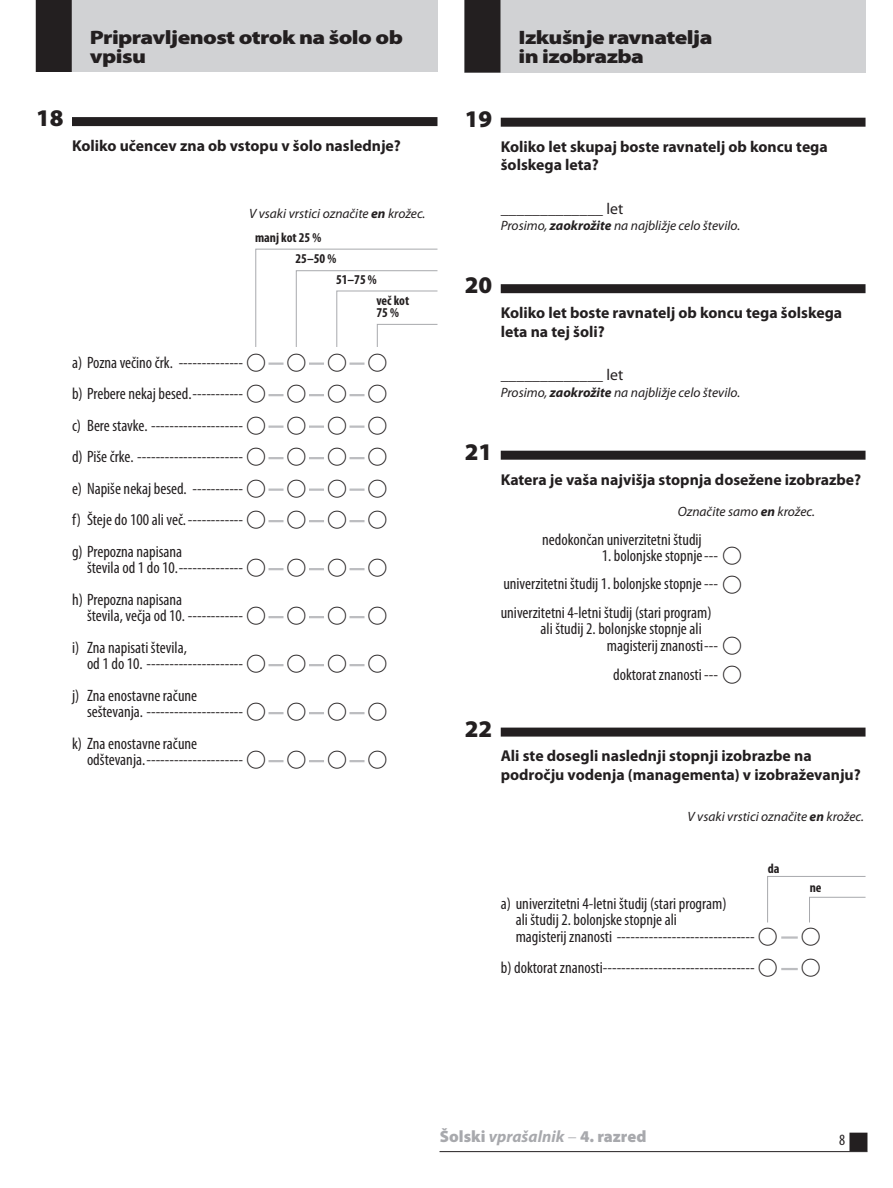
<style>
.page{position:relative;width:893px;height:1188px;background:#fff}
.page>*{position:absolute;margin:0;border:0;box-sizing:border-box;transform-origin:0 0}
.t1{font:900 24px "Myriad Pro";color:#231f20}
.t2{font:900 19.5px/19.5px "Myriad Pro";letter-spacing:-.025em;color:#231f20;scale:1.2 1}
.t3{font:condensed 16.5px/31.5px "Myriad Pro";color:#231f20}
.t4{font:italic 900 16.5px "Myriad Pro";color:#a8a9ad}
.t5{font:900 16.5px "Myriad Pro";color:#a8a9ad}
.t6{font:700 15.75px/18.9px "Myriad Pro";color:#231f20}
.t7{font:15.75px "Myriad Pro";color:#231f20}
.t8{font:condensed 15.75px "Myriad Pro";color:#231f20}
.t9{font:italic 13.5px/24px "Myriad Pro";color:#231f20}
.t10{font:700 condensed 13.5px "Myriad Pro";color:#231f20}
.s1{font-weight:700}
.s2{font-weight:700;font-style:normal;font-stretch:condensed}
.s3{font-family:"TIMSS options";font-stretch:normal;font-size:22.5px}
.s4{font-style:normal}
.s5{font-family:"Minion Pro";font-weight:400;font-style:normal}
</style>
<div class="page">
<div style="left:850px;top:1133px;width:17px;height:17px;background:#231f20"></div>
<div style="left:849px;top:1133px;width:18px;height:18px;border:2px solid #231f20"></div>
<hr style="left:440px;top:1151px;width:427px;height:1px;background:#231f20">
<div style="left:36px;top:0;width:401px;height:72px;background:#d1d2d4"></div>
<div style="left:36px;top:0;width:36px;height:72px;background:#231f20"></div>
<div style="left:72px;top:117px;width:365px;height:9px;background:#231f20"></div>
<svg style="left:269px;top:363px;width:15px;height:2px"></svg>
<svg style="left:309px;top:363px;width:15px;height:2px"></svg>
<svg style="left:350px;top:363px;width:15px;height:2px"></svg>
<svg style="left:269px;top:394px;width:15px;height:2px"></svg>
<svg style="left:309px;top:394px;width:15px;height:2px"></svg>
<svg style="left:350px;top:394px;width:15px;height:2px"></svg>
<svg style="left:269px;top:426px;width:15px;height:2px"></svg>
<svg style="left:309px;top:426px;width:15px;height:2px"></svg>
<svg style="left:350px;top:426px;width:15px;height:2px"></svg>
<svg style="left:269px;top:457px;width:15px;height:2px"></svg>
<svg style="left:309px;top:457px;width:15px;height:2px"></svg>
<svg style="left:350px;top:457px;width:15px;height:2px"></svg>
<svg style="left:269px;top:489px;width:15px;height:2px"></svg>
<svg style="left:309px;top:489px;width:15px;height:2px"></svg>
<svg style="left:350px;top:489px;width:15px;height:2px"></svg>
<svg style="left:269px;top:520px;width:15px;height:2px"></svg>
<svg style="left:309px;top:520px;width:15px;height:2px"></svg>
<svg style="left:350px;top:520px;width:15px;height:2px"></svg>
<svg style="left:269px;top:568px;width:15px;height:2px"></svg>
<svg style="left:309px;top:568px;width:15px;height:2px"></svg>
<svg style="left:350px;top:568px;width:15px;height:2px"></svg>
<svg style="left:269px;top:616px;width:15px;height:2px"></svg>
<svg style="left:309px;top:616px;width:15px;height:2px"></svg>
<svg style="left:350px;top:616px;width:15px;height:2px"></svg>
<svg style="left:269px;top:664px;width:15px;height:2px"></svg>
<svg style="left:309px;top:664px;width:15px;height:2px"></svg>
<svg style="left:350px;top:664px;width:15px;height:2px"></svg>
<svg style="left:269px;top:712px;width:15px;height:2px"></svg>
<svg style="left:309px;top:712px;width:15px;height:2px"></svg>
<svg style="left:350px;top:712px;width:15px;height:2px"></svg>
<svg style="left:269px;top:760px;width:15px;height:2px"></svg>
<svg style="left:309px;top:760px;width:15px;height:2px"></svg>
<svg style="left:350px;top:760px;width:15px;height:2px"></svg>
<svg style="left:255px;top:248px;width:183px;height:99px"></svg>
<div style="left:465px;top:0;width:401px;height:73px;background:#d1d2d4"></div>
<div style="left:464px;top:0;width:36px;height:73px;background:#231f20"></div>
<div style="left:501px;top:118px;width:364px;height:9px;background:#231f20"></div>
<div style="left:501px;top:284px;width:364px;height:9px;background:#231f20"></div>
<div style="left:501px;top:451px;width:364px;height:9px;background:#231f20"></div>
<div style="left:501px;top:728px;width:364px;height:9px;background:#231f20"></div>
<hr style="left:781px;top:936px;width:17px;height:3px;background:#bcbdc0">
<svg style="left:781px;top:968px;width:17px;height:2px"></svg>
<svg style="left:767px;top:876px;width:99px;height:47px"></svg>
<p class="t2" style="left:90px;top:28px;width:262px">Pripravljenost otrok na šolo ob vpisu</p>
<h1 class="t1" style="left:36px;top:104px;width:29px">18</h1>
<p class="t6" style="left:72px;top:136px;width:330px">Koliko učencev zna ob vstopu v šolo naslednje?</p>
<p class="t9" style="left:255px;top:202px;width:172px;text-indent:-6px">V vsaki vrstici označite <span class="s1">en</span> krožec. <span class="s2">manj kot 25 %</span></p>
<p class="t10" style="left:295px;top:251px;width:42px">25–50 %</p>
<p class="t10" style="left:336px;top:272px;width:42px">51–75 %</p>
<p class="t10" style="left:376px;top:293px;width:34px">več kot</p>
<p class="t10" style="left:376px;top:305px;width:24px">75 %</p>
<p class="t3" style="left:72px;top:347px;width:317px;text-align:justify">a) Pozna večino črk. -------------- <span class="s3">A A A A </span>b) Prebere nekaj besed. ----------- <span class="s3">A A A A </span>c) Bere stavke. -------------------- <span class="s3">A A A A </span>d) Piše črke. ----------------------- <span class="s3">A A A A </span>e) Napiše nekaj besed. ----------- <span class="s3">A A A A </span>f) Šteje do 100 ali več. ------------ <span class="s3">A A A A </span>g) Prepozna napisana</p>
<p class="t3" style="left:72px;top:552px;width:317px;text-indent:15px">števila od 1 do 10. -------------- <span class="s3">A A A A </span>h) Prepozna napisana</p>
<p class="t3" style="left:72px;top:600px;width:317px;text-indent:15px">števila, večja od 10. ------------ <span class="s3">A A A A </span>i) Zna napisati števila,</p>
<p class="t3" style="left:72px;top:648px;width:317px;text-indent:15px">od 1 do 10. --------------------- <span class="s3">A A A A </span>j) Zna enostavne račune</p>
<p class="t3" style="left:72px;top:696px;width:317px;text-indent:15px">seštevanja. --------------------- <span class="s3">A A A A </span>k) Zna enostavne račune</p>
<p class="t3" style="left:87px;top:744px;width:302px">odštevanja. --------------------- <span class="s3">A A A A</span></p>
<p class="t2" style="left:518px;top:28px;width:163px">Izkušnje ravnatelja in izobrazba</p>
<h1 class="t1" style="left:465px;top:105px;width:29px">19</h1>
<p class="t6" style="left:501px;top:137px;width:329px">Koliko let skupaj boste ravnatelj ob koncu tega šolskega leta?</p>
<p class="t7" style="left:501px;top:200px;width:124px">_____________ let</p>
<p class="t9" style="left:501px;top:214px;width:241px">Prosimo, <span class="s1">zaokrožite</span> na najbližje celo število.</p>
<h1 class="t1" style="left:465px;top:271px;width:29px">20</h1>
<p class="t6" style="left:501px;top:303px;width:343px">Koliko let boste ravnatelj ob koncu tega šolskega leta na tej šoli?</p>
<p class="t7" style="left:501px;top:367px;width:124px">_____________ let</p>
<p class="t9" style="left:501px;top:380px;width:241px">Prosimo, <span class="s1">zaokrožite</span> na najbližje celo število.</p>
<h1 class="t1" style="left:465px;top:438px;width:29px">21</h1>
<p class="t6" style="left:501px;top:470px;width:362px">Katera je vaša najvišja stopnja dosežene izobrazbe?</p>
<p class="t9" style="left:678px;top:500px;width:139px">Označite samo <span class="s1">en</span> krožec.</p>
<p class="t3" style="left:542px;top:524px;width:161px">nedokončan univerzitetni študij</p>
<p class="t3" style="left:501px;top:542px;width:243px;line-height:28.5px;text-align:justify;text-indent:101px">1. bolonjske stopnje --- <span class="s3">A </span>univerzitetni študij 1. bolonjske stopnje --- <span class="s3">A </span>univerzitetni 4-letni študij (stari program)</p>
<p class="t3" style="left:607px;top:621px;width:137px;line-height:16.5px;text-indent:-66px">ali študij 2. bolonjske stopnje ali magisterij znanosti --- <span class="s3">A</span></p>
<p class="t3" style="left:613px;top:659px;width:130px">doktorat znanosti --- <span class="s3">A</span></p>
<h1 class="t1" style="left:465px;top:715px;width:29px">22</h1>
<p class="t6" style="left:501px;top:747px;width:362px">Ali ste dosegli naslednji stopnji izobrazbe na področju vodenja (managementa) v izobraževanju?</p>
<p class="t9" style="left:687px;top:805px;width:178px">V vsaki vrstici označite <span class="s1">en</span> krožec.</p>
<p class="t10" style="left:768px;top:861px;width:13px">da</p>
<p class="t10" style="left:810px;top:880px;width:13px">ne</p>
<p class="t3" style="left:516px;top:895px;width:306px;line-height:16.5px;text-indent:-15px">a) univerzitetni 4-letni študij (stari program)<br>ali študij 2. bolonjske stopnje ali<br>magisterij znanosti ------------------------------ <span class="s3">A A</span></p>
<p class="t3" style="left:501px;top:952px;width:321px">b) doktorat znanosti --------------------------------- <span class="s3">A A</span></p>
<p class="t4" style="left:440px;top:1127px;width:243px"><span class="s4">Šolski</span> <span class="s1">vprašalnik</span> <span class="s5">−</span>Questionnaire</p>
<p class="t5" style="left:440px;top:1127px;width:134px">&lt;Grade 4&gt; School</p>
<p class="t5" style="left:580px;top:1127px;width:68px">4. razred</p>
<p class="t8" style="left:839px;top:1131px;width:8px">87</p>
</div>
